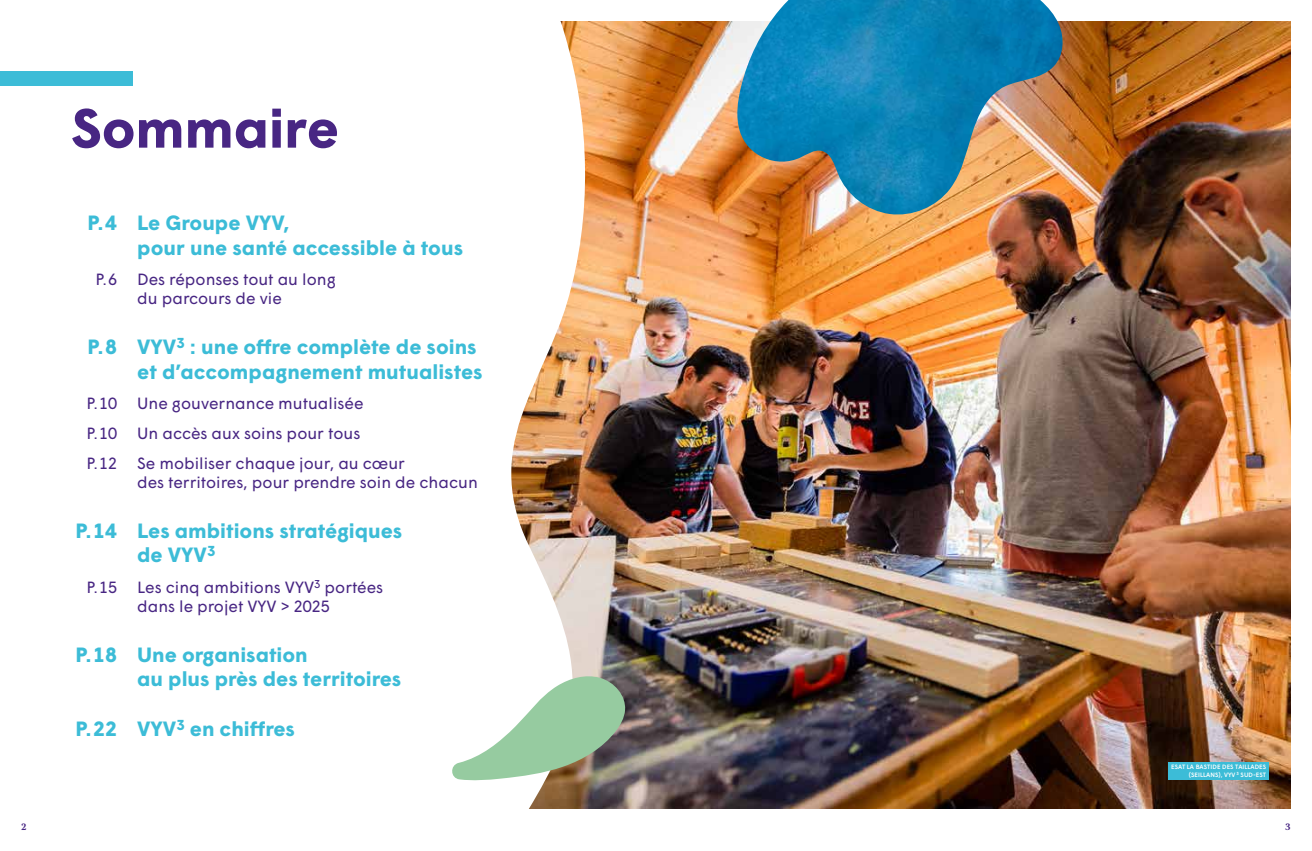
<style>
.page{position:relative;width:1312px;height:851px;background:#fff}
.page>*{position:absolute;margin:0;border:0;box-sizing:border-box;transform-origin:0 0}
.t1{font:700 55px "Wigrum";letter-spacing:-.01em;color:#482683}
.t2{font:700 20.62px/24.8px "Wigrum";color:#3cbcd7}
.t3{font:16.25px/19.5px "Wigrum";color:#482683}
.t4{font:700 10px "Aria Text G1";color:#482683}
.t5{font:500 6.25px/7.5px "Wigrum";letter-spacing:.01em;color:#fff;text-align:right}
</style>
<div class="page">
<img style="left:592px;top:21px;width:698px;height:787px">
<svg style="left:132px;top:21px;width:460px;height:788px"></svg>
<img style="left:735px;top:0;width:329px;height:217px">
<svg style="left:449px;top:673px;width:177px;height:108px"></svg>
<div style="left:0;top:71px;width:132px;height:15px;background:#3cbcd7"></div>
<div style="left:1167px;top:761px;width:101px;height:18px;background:#3cbcd7"></div>
<h1 class="t1" style="left:71px;top:86px;width:269px">Sommaire</h1>
<p class="t2" style="left:137px;top:209px;width:327px;text-indent:-50px">P. 4 Le Groupe VYV,<br>pour une santé accessible à tous</p>
<p class="t3" style="left:137px;top:268px;width:200px;text-indent:-42px">P. 6 Des réponses tout au long du parcours de vie</p>
<p class="t2" style="left:87px;top:332px;width:396px;text-align:right">P. 8 VYV<sup>3</sup> : une offre complète de soins et d’accompagnement mutualistes</p>
<p class="t3" style="left:86px;top:386px;width:320px;line-height:30px">P. 10 Une gouvernance mutualisée<br>P. 10 Un accès aux soins pour tous<br>P. 12 Se mobiliser chaque jour, au cœur</p>
<p class="t3" style="left:137px;top:471px;width:342px">des territoires, pour prendre soin de chacun</p>
<p class="t2" style="left:137px;top:516px;width:266px;text-indent:-62px">P. 14 Les ambitions stratégiques de VYV<sup>3</sup></p>
<p class="t3" style="left:86px;top:575px;width:298px;text-align:center">P. 15 Les cinq ambitions VYV<sup>3</sup> portées dans le projet VYV &gt; 2025</p>
<p class="t2" style="left:137px;top:640px;width:265px;text-indent:-62px">P. 18 Une organisation<br>au plus près des territoires</p>
<p class="t2" style="left:76px;top:714px;width:221px">P. 22 VYV<sup>3</sup> en chiffres</p>
<p class="t5" style="left:1170px;top:763px;width:97px">ESAT LA BASTIDE DES TAILLADES (SEILLANS), VYV <sup>3</sup> SUD-EST</p>
<p class="t4" style="left:21px;top:820px;width:7px">2</p>
<p class="t4" style="left:1284px;top:820px;width:7px">3</p>
</div>
